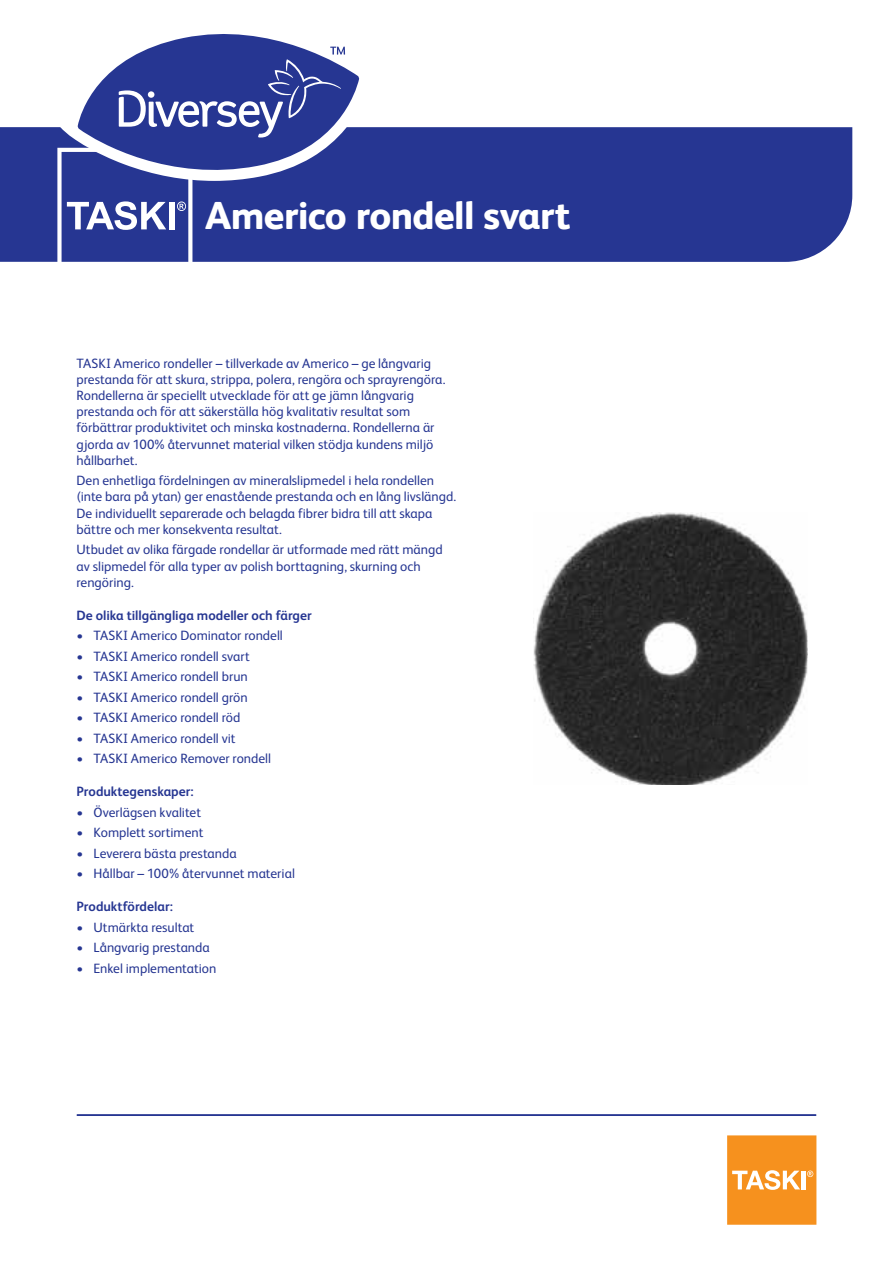
<style>
.page{position:relative;width:893px;height:1263px;background:#fff}
.page>*{position:absolute;margin:0;border:0;box-sizing:border-box;transform-origin:0 0}
.t1{font:800 39px "FS Albert Pro";letter-spacing:-.02em;color:#fff}
.Maintext{font:13.5px/16.2px "FS Albert Pro";color:#263692}
.Subheads{font:700 13.5px "FS Albert Pro";color:#263692}
</style>
<div class="page">
<div style="left:0;top:127px;width:852px;height:135px;background:#263692"></div>
<svg style="left:57px;top:148px;width:135px;height:114px;background:#4e5ba6"></svg>
<div style="left:169px;top:202px;width:6px;height:27px;background:#fff"></div>
<svg style="left:727px;top:1135px;width:89px;height:90px;background:#f69c34"></svg>
<hr style="left:77px;top:1114px;width:739px;height:2px;background:#263692">
<img style="left:533px;top:512px;width:274px;height:273px">
<svg style="left:58px;top:78px;width:316px;height:103px"></svg>
<svg style="left:78px;top:34px;width:281px;height:148px;fill:#263692"></svg>
<svg style="left:119px;top:47px;width:226px;height:91px;background:#4a58a4"></svg>
<p class="t1" style="left:205px;top:185px;width:367px">Americo rondell svart</p>
<p class="Maintext" style="left:77px;top:354px;width:370px">TASKI Americo rondeller – tillverkade av Americo – ge långvarig prestanda för att skura, strippa, polera, rengöra och sprayrengöra.<br>Rondellerna är speciellt utvecklade för att ge jämn långvarig prestanda och för att säkerställa hög kvalitativ resultat som förbättrar produktivitet och minska kostnaderna. Rondellerna är gjorda av 100% återvunnet material vilken stödja kundens miljö hållbarhet.</p>
<p class="Maintext" style="left:77px;top:471px;width:381px">Den enhetliga fördelningen av mineralslipmedel i hela rondellen (inte bara på ytan) ger enastående prestanda och en lång livslängd.<br>De individuellt separerade och belagda fibrer bidra till att skapa bättre och mer konsekventa resultat.</p>
<p class="Maintext" style="left:77px;top:541px;width:368px">Utbudet av olika färgade rondellar är utformade med rätt mängd av slipmedel för alla typer av polish borttagning, skurning och rengöring.</p>
<p class="Subheads" style="left:77px;top:606px;width:237px">De olika tillgängliga modeller och färger</p>
<p class="Maintext" style="left:77px;top:627px;width:208px">• TASKI Americo Dominator rondell</p>
<p class="Maintext" style="left:77px;top:647px;width:175px">• TASKI Americo rondell svart</p>
<p class="Maintext" style="left:77px;top:667px;width:173px">• TASKI Americo rondell brun</p>
<p class="Maintext" style="left:77px;top:688px;width:173px">• TASKI Americo rondell grön</p>
<p class="Maintext" style="left:77px;top:708px;width:165px">• TASKI Americo rondell röd</p>
<p class="Maintext" style="left:77px;top:729px;width:161px">• TASKI Americo rondell vit</p>
<p class="Maintext" style="left:77px;top:749px;width:196px">• TASKI Americo Remover rondell</p>
<p class="Subheads" style="left:77px;top:782px;width:119px">Produktegenskaper:</p>
<p class="Maintext" style="left:77px;top:803px;width:126px">• Överlägsen kvalitet</p>
<p class="Maintext" style="left:77px;top:823px;width:128px">• Komplett sortiment</p>
<p class="Maintext" style="left:77px;top:844px;width:162px">• Leverera bästa prestanda</p>
<p class="Maintext" style="left:77px;top:864px;width:220px">• Hållbar – 100% återvunnet material</p>
<p class="Subheads" style="left:77px;top:897px;width:98px">Produktfördelar:</p>
<p class="Maintext" style="left:77px;top:918px;width:119px">• Utmärkta resultat</p>
<p class="Maintext" style="left:77px;top:938px;width:135px">• Långvarig prestanda</p>
<p class="Maintext" style="left:77px;top:959px;width:141px">• Enkel implementation</p>
</div>
